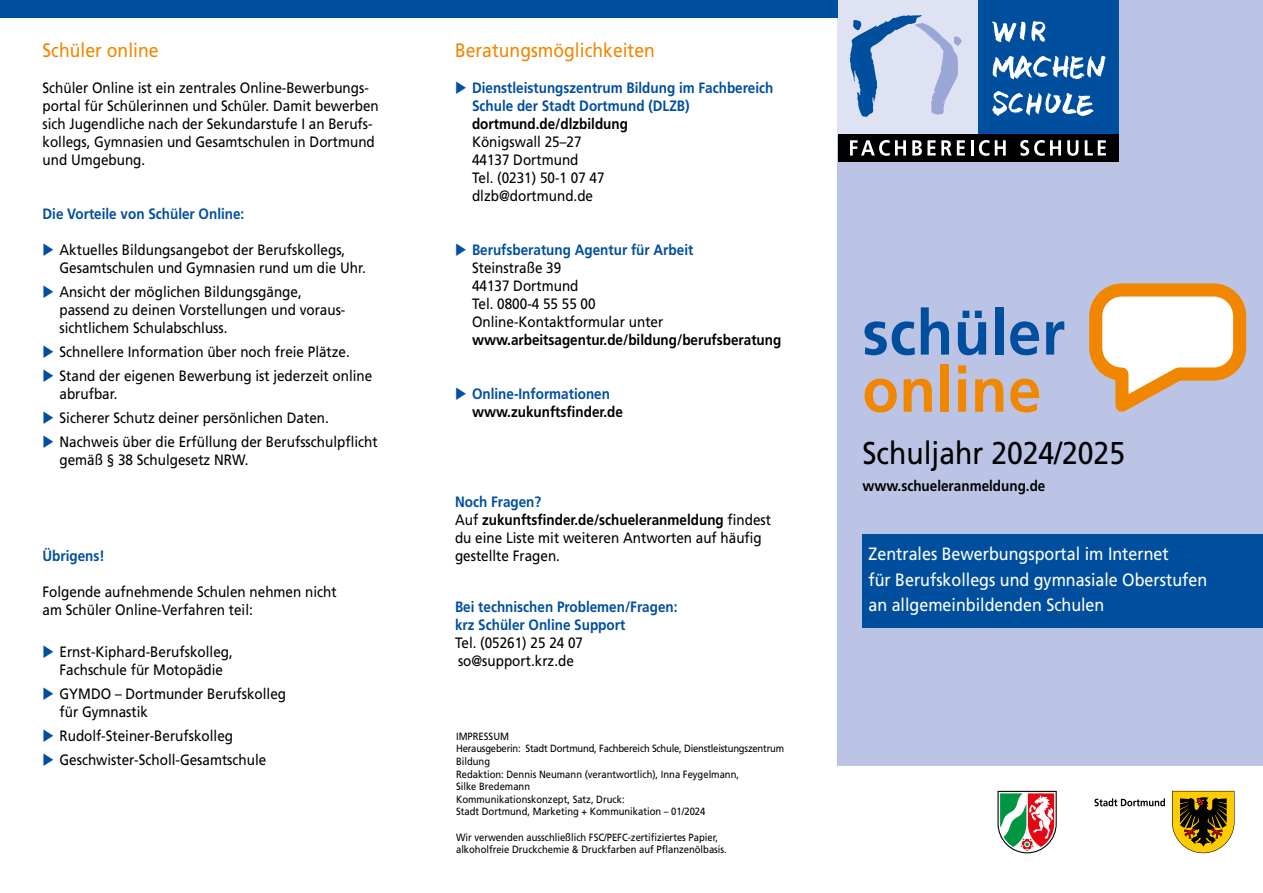
<style>
.page{position:relative;width:1263px;height:893px;background:#fff}
.page>*{position:absolute;margin:0;border:0;box-sizing:border-box;transform-origin:0 0}
.t1{font:700 62.85px "Frutiger LT Pro";letter-spacing:.01em;color:#004f9f;scale:.95 1}
.t2{font:700 62.85px "Frutiger LT Pro";letter-spacing:.01em;color:#f18700;scale:.95 1}
.t3{font:31.5px "Frutiger LT Pro";color:#000;scale:.9 1}
.t4{font:19.5px "Frutiger LT Pro";color:#f18700;scale:.9 1}
.t5{font:17.85px/25.8px "Frutiger LT Pro";color:#fff;scale:.9 1}
.t6{font:15px/18px "Frutiger LT Pro";color:#000;scale:.9 1}
.t7{font:700 15px/18px "Frutiger LT Pro";color:#004f9f;scale:.9 1}
.t8{font:700 15px/18px "Frutiger LT Pro";color:#000;scale:.9 1}
.t9{font:10.5px/12.6px "Frutiger LT Pro";color:#000;scale:.9 1}
.s1{color:#004f9f}
.s2{font-weight:700;color:#004f9f}
.s3{font-weight:700}
</style>
<div class="page">
<div style="left:838px;top:0;width:425px;height:765px;background:#bcc4e5"></div>
<div style="left:862px;top:534px;width:401px;height:93px;background:#004f9f"></div>
<svg style="left:1172px;top:791px;width:62px;height:62px;background:#9a7d1a"></svg>
<svg style="left:1094px;top:798px;width:71px;height:8px"></svg>
<div style="left:1096px;top:290px;width:144px;height:84px;background:#fff;border-radius:26px"></div>
<div style="left:1089px;top:283px;width:157px;height:98px;border:13px solid #f18700;border-radius:26px"></div>
<div style="left:978px;top:0;width:140px;height:134px;background:#004f9f"></div>
<div style="left:838px;top:0;width:140px;height:134px;background:#dee2f3"></div>
<div style="left:838px;top:134px;width:280px;height:28px;background:#000"></div>
<svg style="left:850px;top:140px;width:56px;height:16px"></svg>
<svg style="left:912px;top:140px;width:53px;height:16px"></svg>
<svg style="left:971px;top:140px;width:2px;height:16px"></svg>
<svg style="left:979px;top:140px;width:10px;height:16px"></svg>
<svg style="left:995px;top:140px;width:11px;height:16px"></svg>
<svg style="left:1020px;top:140px;width:41px;height:16px"></svg>
<svg style="left:1067px;top:140px;width:11px;height:16px"></svg>
<svg style="left:1085px;top:140px;width:21px;height:16px"></svg>
<svg style="left:1031px;top:21px;width:14px;height:21px"></svg>
<svg style="left:992px;top:21px;width:33px;height:22px"></svg>
<svg style="left:992px;top:56px;width:114px;height:24px"></svg>
<svg style="left:992px;top:91px;width:101px;height:25px"></svg>
<svg style="left:850px;top:15px;width:112px;height:102px"></svg>
<div style="left:0;top:0;width:838px;height:17px;background:#004f9f"></div>
<svg style="left:997px;top:791px;width:60px;height:62px"></svg>
<h3 class="t4" style="left:43px;top:39px;width:130px">Schüler online</h3>
<p class="t6" style="left:43px;top:79px;width:375px">Schüler Online ist ein zentrales Online-Bewerbungs&shy;portal für Schülerinnen und Schüler. Damit bewerben sich Jugendliche nach der Sekundarstufe I an Berufs&shy;kollegs, Gymnasien und Gesamtschulen in Dortmund und Umgebung.</p>
<p class="t7" style="left:43px;top:205px;width:226px">Die Vorteile von Schüler Online:</p>
<p class="t6" style="left:60px;top:241px;width:342px;text-indent:-17px"><span class="s1">◆</span> Aktuelles Bildungsangebot der Berufskollegs,<br>Gesamtschulen und Gymnasien rund um die Uhr.</p>
<p class="t6" style="left:60px;top:283px;width:319px;text-indent:-17px"><span class="s1">◆</span> Ansicht der möglichen Bildungsgänge, passend zu deinen Vorstellungen und voraus&shy;sichtlichem Schulabschluss.</p>
<p class="t6" style="left:43px;top:343px;width:343px"><span class="s1">◆</span> Schnellere Information über noch freie Plätze.</p>
<p class="t6" style="left:60px;top:367px;width:349px;text-indent:-17px"><span class="s1">◆</span> Stand der eigenen Bewerbung ist jederzeit online abrufbar.</p>
<p class="t6" style="left:43px;top:409px;width:320px"><span class="s1">◆</span> Sicherer Schutz deiner persönlichen Daten.</p>
<p class="t6" style="left:60px;top:433px;width:355px;text-indent:-17px"><span class="s1">◆</span> Nachweis über die Erfüllung der Berufsschulpflicht gemäß § 38 Schulgesetz NRW.</p>
<p class="t7" style="left:43px;top:547px;width:71px">Übrigens!</p>
<p class="t6" style="left:43px;top:583px;width:328px">Folgende aufnehmende Schulen nehmen nicht am Schüler Online-Verfahren teil:</p>
<p class="t6" style="left:43px;top:643px;width:213px;text-align:center"><span class="s1">◆</span> Ernst-Kiphard-Berufskolleg,<br>Fachschule für Motopädie</p>
<p class="t6" style="left:60px;top:685px;width:253px;text-indent:-17px"><span class="s1">◆</span> GYMDO – Dortmunder Berufskolleg für Gymnastik</p>
<p class="t6" style="left:43px;top:727px;width:213px"><span class="s1">◆</span> Rudolf-Steiner-Berufskolleg</p>
<p class="t6" style="left:43px;top:751px;width:250px"><span class="s1">◆</span> Geschwister-Scholl-Gesamtschule</p>
<h3 class="t4" style="left:455px;top:39px;width:224px">Beratungsmöglichkeiten</h3>
<p class="t7" style="left:472px;top:79px;width:336px;text-indent:-17px">◆ Dienstleistungszentrum Bildung im Fachbereich<br>Schule der Stadt Dortmund (DLZB)</p>
<p class="t8" style="left:472px;top:115px;width:175px">dortmund.de/dlzbildung</p>
<p class="t6" style="left:472px;top:133px;width:149px">Königswall 25–27<br>44137 Dortmund<br>Tel. (0231) 50-1 07 47 dlzb@dortmund.de</p>
<p class="t6" style="left:472px;top:241px;width:247px;text-indent:-17px"><span class="s1">◆</span> <span class="s2">Berufsberatung Agentur für Arbeit<br></span>Steinstraße 39<br>44137 Dortmund<br>Tel. 0800-4 55 55 00<br>Online-Kontaktformular unter</p>
<p class="t8" style="left:472px;top:331px;width:345px">www.arbeitsagentur.de/bildung/berufsberatung</p>
<p class="t8" style="left:472px;top:385px;width:169px;text-indent:-17px"><span class="s1">◆ Online-Informationen </span>www.zukunftsfinder.de</p>
<p class="t6" style="left:455px;top:493px;width:353px"><span class="s2">Noch Fragen?<br></span>Auf <span class="s3">zukunftsfinder.de/schueleranmeldung</span> findest du eine Liste mit weiteren Antworten auf häufig gestellte Fragen.</p>
<p class="t7" style="left:455px;top:597px;width:249px">Bei technischen Problemen/Fragen: krz Schüler Online Support</p>
<p class="t6" style="left:455px;top:633px;width:144px">Tel. (05261) 25 24 07 so@support.krz.de</p>
<p class="t9" style="left:456px;top:730px;width:366px">IMPRESSUM<br>Herausgeberin: Stadt Dortmund, Fachbereich Schule, Dienstleistungszentrum Bildung<br>Redaktion: Dennis Neumann (verantwortlich), Inna Feygelmann,<br>Silke Bredemann<br>Kommunikationskonzept, Satz, Druck:<br>Stadt Dortmund, Marketing + Kommunikation – 01/2024</p>
<p class="t9" style="left:456px;top:831px;width:302px">Wir verwenden ausschließlich FSC/PEFC-zertifiziertes Papier, alkoholfreie Druckchemie &amp; Druckfarben auf Pflanzenölbasis.</p>
<h1 class="t1" style="left:862px;top:295px;width:215px">schüler</h1>
<h1 class="t2" style="left:862px;top:352px;width:190px">online</h1>
<h2 class="t3" style="left:862px;top:435px;width:293px">Schuljahr 2024/2025</h2>
<p class="t8" style="left:862px;top:477px;width:205px">www.schueleranmeldung.de</p>
<p class="t5" style="left:868px;top:541px;width:378px">Zentrales Bewerbungsportal im Internet<br>für Berufskollegs und gymnasiale Oberstufen an allgemeinbildenden Schulen</p>
</div>
